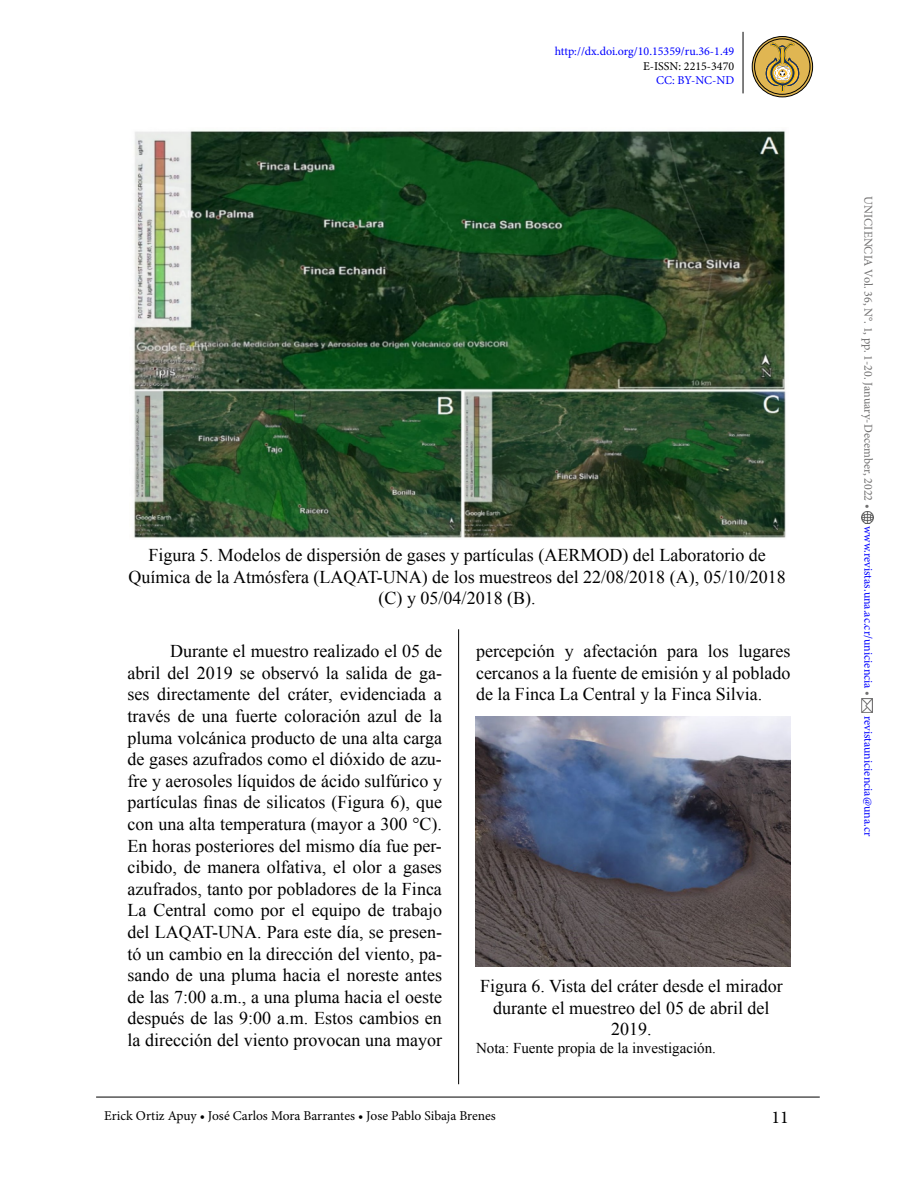
<style>
.page{position:relative;width:918px;height:1188px;background:#fff}
.page>*{position:absolute;margin:0;border:0;box-sizing:border-box;transform-origin:0 0}
.t1{font:18px/21.6px "Times New Roman";color:#000;text-align:center}
.t2{font:18px "Minion Pro";color:#000}
.t3{font:15px "Times New Roman";color:#000}
.t4{font:13.5px "Minion Pro";color:#000}
.t5{font:12px "Minion Pro";color:#00f}
.t6{font:12px "Minion Pro";color:#706f6f}
.t7{font:12px "Minion Pro";color:#000}
.s1{color:#706f6f}
</style>
<div class="page">
<hr style="left:743px;top:32px;width:1px;height:61px;background:#000">
<svg style="left:862px;top:511px;width:12px;height:12px"></svg>
<img style="left:862px;top:699px;width:10px;height:14px">
<hr style="left:96px;top:1097px;width:724px;height:1px;background:#000">
<svg style="left:752px;top:37px;width:61px;height:60px"></svg>
<div style="left:754px;top:39px;width:56px;height:56px;border:1px solid #000;border-radius:50%"></div>
<div style="left:752px;top:36px;width:61px;height:61px;border:1px solid #000;border-radius:50%"></div>
<svg style="left:766px;top:42px;width:33px;height:50px;background:#bc9f53"></svg>
<hr style="left:458px;top:629px;width:1px;height:455px;background:#000">
<img style="left:133px;top:131px;width:653px;height:407px">
<img style="left:476px;top:717px;width:315px;height:249px">
<p class="t5" style="left:555px;top:44px;width:181px">http://dx.doi.org/10.15359/ru.36-1.49</p>
<p class="t7" style="left:643px;top:58px;width:93px">E-ISSN: 2215-3470</p>
<p class="t5" style="left:656px;top:72px;width:80px">CC: BY-NC-ND</p>
<p class="t1" style="left:129px;top:544px;width:659px">Figura 5. Modelos de dispersión de gases y partículas (AERMOD) del Laboratorio de<br>Química de la Atmósfera (LAQAT-UNA) de los muestreos del 22/08/2018 (A), 05/10/2018 (C) y 05/04/2018 (B).</p>
<p class="t1" style="left:476px;top:640px;width:316px;text-align:justify">percepción y afectación para los lugares cercanos a la fuente de emisión y al poblado de la Finca La Central y la Finca Silvia.</p>
<p class="t1" style="left:128px;top:640px;width:316px;text-align:justify;text-indent:43px">Durante el muestro realizado el 05 de abril del 2019 se observó la salida de ga&shy;ses directamente del cráter, evidenciada a través de una fuerte coloración azul de la pluma volcánica producto de una alta carga de gases azufrados como el dióxido de azu&shy;fre y aerosoles líquidos de ácido sulfúrico y partículas finas de silicatos (Figura 6), que con una alta temperatura (mayor a 300 °C).<br>En horas posteriores del mismo día fue per&shy;cibido, de manera olfativa, el olor a gases azufrados, tanto por pobladores de la Finca La Central como por el equipo de trabajo del LAQAT-UNA. Para este día, se presen&shy;tó un cambio en la dirección del viento, pa&shy;sando de una pluma hacia el noreste antes de las 7:00 a.m., a una pluma hacia el oeste después de las 9:00 a.m. Estos cambios en la dirección del viento provocan una mayor</p>
<p class="t1" style="left:480px;top:975px;width:304px">Figura 6. Vista del cráter desde el mirador durante el muestreo del 05 de abril del<br>2019.</p>
<p class="t3" style="left:476px;top:1038px;width:241px">Nota: Fuente propia de la investigación.</p>
<p class="t4" style="left:104px;top:1106px;width:393px">Erick Ortiz Apuy • José Carlos Mora Barrantes • Jose Pablo Sibaja Brenes</p>
<p class="t2" style="left:771px;top:1105px;width:19px">11</p>
<p class="t6" style="left:876px;top:196px;width:314px;rotate:90deg">UNICIENCIA Vol. 36, N°. 1, pp. 1-20. January-December, 2022 •</p>
<p class="t5" style="left:876px;top:526px;width:172px;rotate:90deg">www.revistas.una.ac.cr/uniciencia <span class="s1">•</span></p>
<p class="t5" style="left:876px;top:716px;width:122px;rotate:90deg">revistauniciencia@una.cr</p>
</div>
